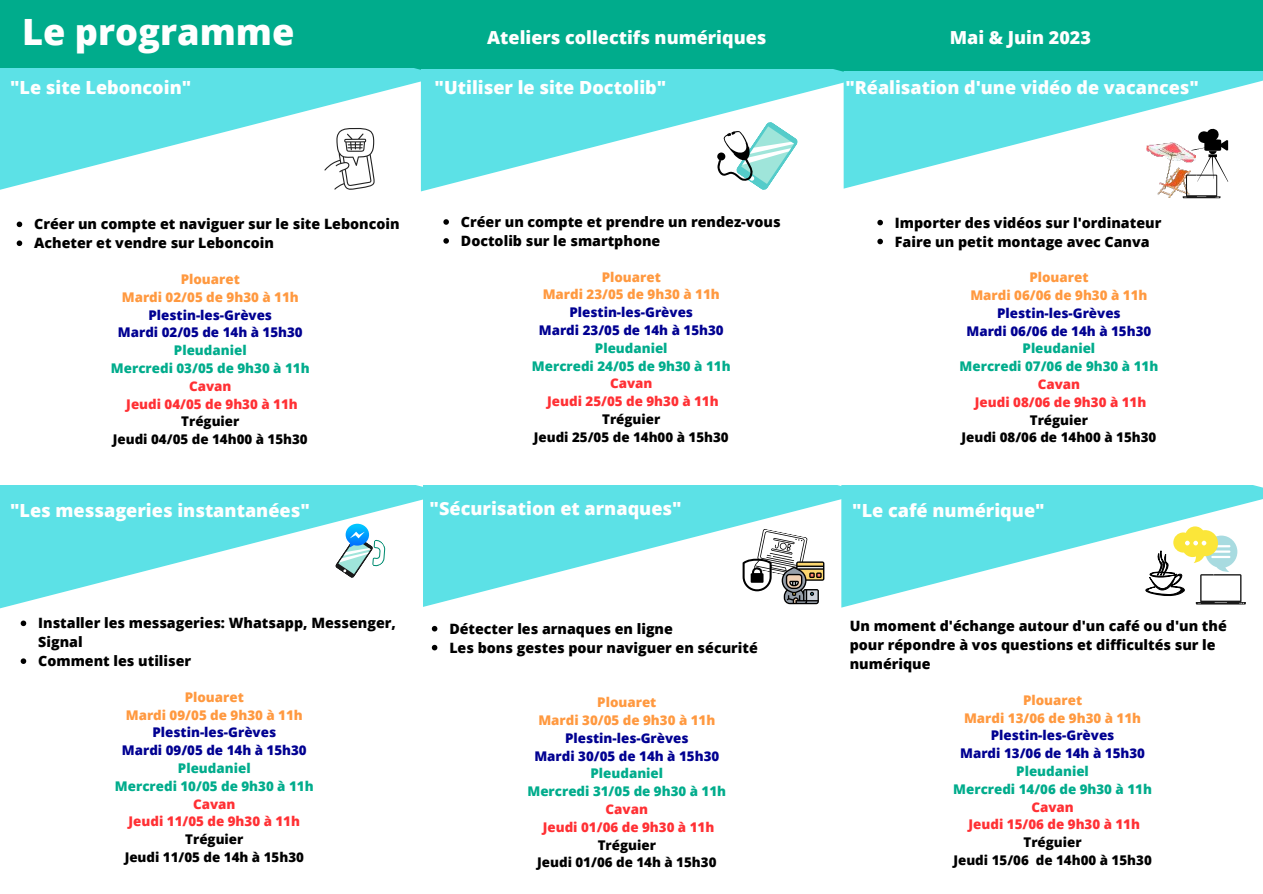
<style>
.page{position:relative;width:1263px;height:894px;background:#fff}
.page>*{position:absolute;margin:0;border:0;box-sizing:border-box;transform-origin:0 0}
.t1{font:800 36.15px "Open Sans";color:#fff}
.t2{font:800 18.15px "Open Sans";color:#fff}
.t3{font:800 18px "Open Sans";color:#fff}
.t4{font:800 14.25px/18.9px "Open Sans";color:#000}
.t5{font:800 13.35px/17.9px "Open Sans";color:#000091;text-align:center}
.t6{font:800 13.35px/17.9px "Open Sans";color:#00ac8c;text-align:center}
.t7{font:800 13.35px/17.9px "Open Sans";color:#000;text-align:center}
.t8{font:800 13.35px/17.9px "Open Sans";color:#ff9940;text-align:center}
.t9{font:800 13.35px/17.9px "Open Sans";color:#ff3034;text-align:center}
</style>
<div class="page">
<div style="left:0;top:0;width:423px;height:77px;background:#00ac8c"></div>
<div style="left:423px;top:0;width:421px;height:77px;background:#00ac8c"></div>
<svg style="left:0;top:68px;width:435px;height:124px;fill:#5ce1e6"></svg>
<svg style="left:21px;top:620px;width:5px;height:6px"></svg>
<svg style="left:21px;top:658px;width:5px;height:5px"></svg>
<svg style="left:0;top:485px;width:426px;height:124px;fill:#5ce1e6"></svg>
<svg style="left:421px;top:70px;width:425px;height:121px;fill:#5ce1e6"></svg>
<svg style="left:423px;top:485px;width:436px;height:121px;fill:#5ce1e6"></svg>
<svg style="left:841px;top:486px;width:422px;height:121px;fill:#5ce1e6"></svg>
<svg style="left:844px;top:70px;width:419px;height:118px;fill:#5ce1e6"></svg>
<div style="left:841px;top:0;width:422px;height:70px;background:#00ac8c"></div>
<svg style="left:1135px;top:526px;width:111px;height:78px"></svg>
<svg style="left:17px;top:221px;width:5px;height:6px"></svg>
<svg style="left:17px;top:240px;width:5px;height:6px"></svg>
<svg style="left:877px;top:220px;width:6px;height:5px"></svg>
<svg style="left:877px;top:239px;width:6px;height:5px"></svg>
<img style="left:1146px;top:143px;width:36px;height:55px">
<svg style="left:1182px;top:128px;width:46px;height:70px"></svg>
<svg style="left:432px;top:625px;width:5px;height:6px"></svg>
<svg style="left:432px;top:644px;width:5px;height:6px"></svg>
<svg style="left:743px;top:528px;width:81px;height:76px"></svg>
<svg style="left:717px;top:121px;width:81px;height:70px"></svg>
<svg style="left:335px;top:523px;width:50px;height:55px"></svg>
<svg style="left:324px;top:128px;width:51px;height:62px"></svg>
<svg style="left:443px;top:219px;width:6px;height:6px"></svg>
<svg style="left:443px;top:238px;width:6px;height:5px"></svg>
<h1 class="t1" style="left:22px;top:4px;width:274px">Le programme</h1>
<p class="t2" style="left:10px;top:74px;width:183px">"Le site Leboncoin"</p>
<p class="t3" style="left:487px;top:24px;width:281px">Ateliers collectifs numériques</p>
<p class="t3" style="left:950px;top:24px;width:143px">Mai &amp; Juin 2023</p>
<p class="t2" style="left:435px;top:74px;width:233px">"Utiliser le site Doctolib"</p>
<p class="t3" style="left:845px;top:73px;width:355px">"Réalisation d'une vidéo de vacances"</p>
<p class="t4" style="left:34px;top:214px;width:367px">Créer un compte et naviguer sur le site Leboncoin<br>Acheter et vendre sur Leboncoin</p>
<p class="t8" style="left:122px;top:269px;width:179px">Plouaret<br>Mardi 02/05 de 9h30 à 11h</p>
<p class="t5" style="left:118px;top:305px;width:186px">Plestin-les-Grèves<br>Mardi 02/05 de 14h à 15h30</p>
<p class="t6" style="left:111px;top:340px;width:200px">Pleudaniel<br>Mercredi 03/05 de 9h30 à 11h</p>
<p class="t9" style="left:126px;top:376px;width:173px">Cavan<br>Jeudi 04/05 de 9h30 à 11h</p>
<p class="t7" style="left:113px;top:412px;width:196px">Tréguier<br>Jeudi 04/05 de 14h00 à 15h30</p>
<p class="t4" style="left:461px;top:211px;width:321px">Créer un compte et prendre un rendez-vous<br>Doctolib sur le smartphone</p>
<p class="t8" style="left:543px;top:267px;width:179px">Plouaret<br>Mardi 23/05 de 9h30 à 11h</p>
<p class="t5" style="left:539px;top:302px;width:186px">Plestin-les-Grèves<br>Mardi 23/05 de 14h à 15h30</p>
<p class="t6" style="left:532px;top:338px;width:200px">Pleudaniel<br>Mercredi 24/05 de 9h30 à 11h</p>
<p class="t9" style="left:547px;top:374px;width:173px">Cavan<br>Jeudi 25/05 de 9h30 à 11h</p>
<p class="t7" style="left:534px;top:409px;width:196px">Tréguier<br>Jeudi 25/05 de 14h00 à 15h30</p>
<p class="t4" style="left:895px;top:212px;width:268px">Importer des vidéos sur l'ordinateur<br>Faire un petit montage avec Canva</p>
<p class="t8" style="left:970px;top:267px;width:179px">Plouaret<br>Mardi 06/06 de 9h30 à 11h</p>
<p class="t5" style="left:966px;top:303px;width:186px">Plestin-les-Grèves<br>Mardi 06/06 de 14h à 15h30</p>
<p class="t6" style="left:959px;top:339px;width:200px">Pleudaniel<br>Mercredi 07/06 de 9h30 à 11h</p>
<p class="t9" style="left:975px;top:374px;width:173px">Cavan<br>Jeudi 08/06 de 9h30 à 11h</p>
<p class="t7" style="left:961px;top:410px;width:196px">Tréguier<br>Jeudi 08/06 de 14h00 à 15h30</p>
<p class="t2" style="left:430px;top:494px;width:254px">"Sécurisation et arnaques"</p>
<p class="t2" style="left:10px;top:496px;width:301px">"Les messageries instantanées"</p>
<p class="t2" style="left:852px;top:496px;width:194px">"Le café numérique"</p>
<p class="t4" style="left:38px;top:612px;width:359px">Installer les messageries: Whatsapp, Messenger,<br>Signal<br>Comment les utiliser</p>
<p class="t8" style="left:126px;top:687px;width:179px">Plouaret<br>Mardi 09/05 de 9h30 à 11h</p>
<p class="t5" style="left:122px;top:722px;width:186px">Plestin-les-Grèves<br>Mardi 09/05 de 14h à 15h30</p>
<p class="t6" style="left:115px;top:758px;width:200px">Pleudaniel<br>Mercredi 10/05 de 9h30 à 11h</p>
<p class="t9" style="left:129px;top:794px;width:173px">Cavan<br>Jeudi 11/05 de 9h30 à 11h</p>
<p class="t7" style="left:125px;top:829px;width:181px">Tréguier<br>Jeudi 11/05 de 14h à 15h30</p>
<p class="t4" style="left:449px;top:618px;width:310px">Détecter les arnaques en ligne<br>Les bons gestes pour naviguer en sécurité</p>
<p class="t8" style="left:538px;top:692px;width:179px">Plouaret<br>Mardi 30/05 de 9h30 à 11h</p>
<p class="t5" style="left:534px;top:728px;width:186px">Plestin-les-Grèves<br>Mardi 30/05 de 14h à 15h30</p>
<p class="t6" style="left:527px;top:763px;width:200px">Pleudaniel<br>Mercredi 31/05 de 9h30 à 11h</p>
<p class="t9" style="left:543px;top:799px;width:173px">Cavan<br>Jeudi 01/06 de 9h30 à 11h</p>
<p class="t7" style="left:537px;top:834px;width:181px">Tréguier<br>Jeudi 01/06 de 14h à 15h30</p>
<p class="t4" style="left:850px;top:615px;width:379px">Un moment d'échange autour d'un café ou d'un thé pour répondre à vos questions et difficultés sur le numérique</p>
<p class="t8" style="left:964px;top:690px;width:179px">Plouaret<br>Mardi 13/06 de 9h30 à 11h</p>
<p class="t5" style="left:960px;top:725px;width:186px">Plestin-les-Grèves<br>Mardi 13/06 de 14h à 15h30</p>
<p class="t6" style="left:953px;top:761px;width:200px">Pleudaniel<br>Mercredi 14/06 de 9h30 à 11h</p>
<p class="t9" style="left:969px;top:796px;width:173px">Cavan<br>Jeudi 15/06 de 9h30 à 11h</p>
<p class="t7" style="left:953px;top:832px;width:200px">Tréguier<br>Jeudi 15/06 de 14h00 à 15h30</p>
</div>
